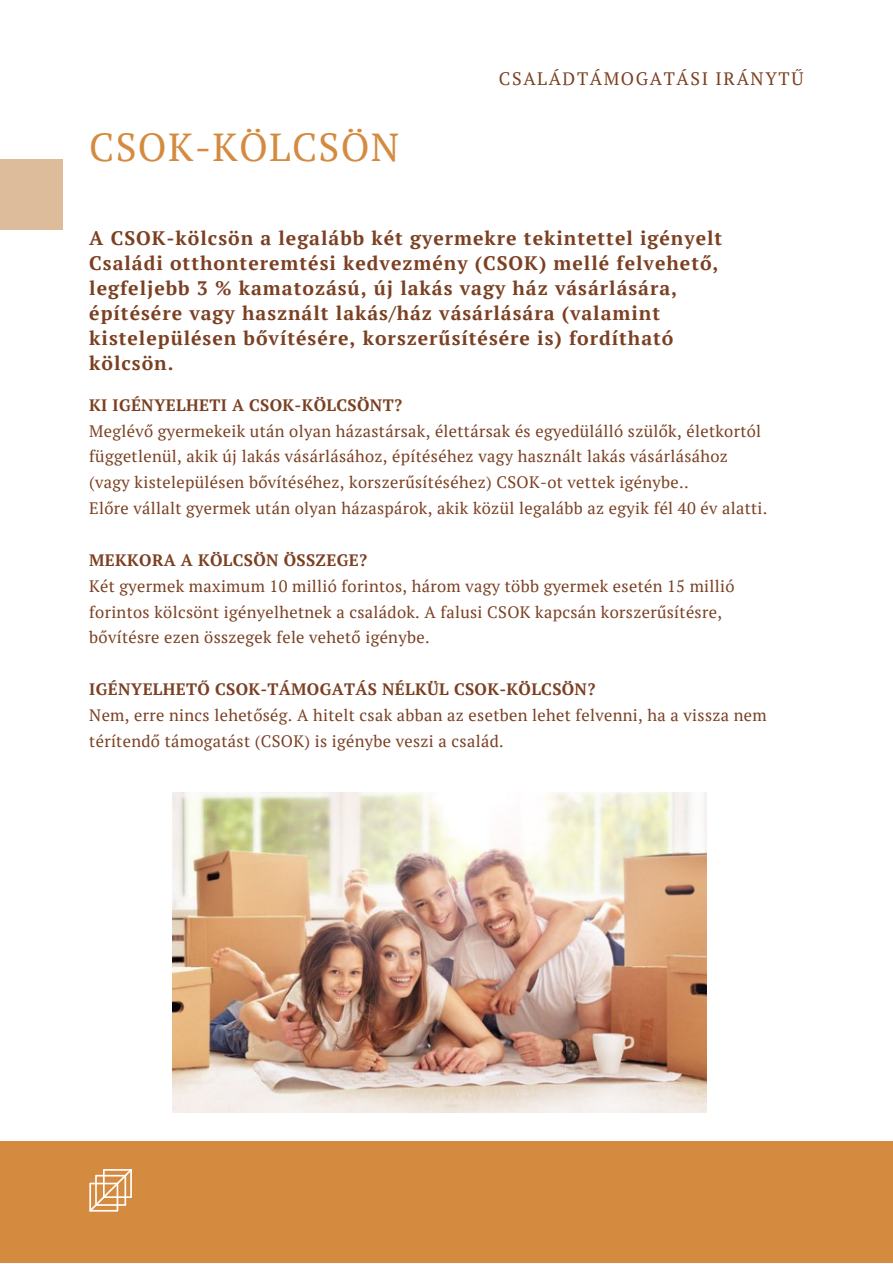
<style>
.page{position:relative;width:893px;height:1264px;background:#fff}
.page>*{position:absolute;margin:0;border:0;box-sizing:border-box;transform-origin:0 0}
.t1{font:39px "PT Serif";letter-spacing:.035em;color:#d48b40}
.t2{font:700 19.5px/25px "PT Serif";letter-spacing:.05em;color:#7b4022}
.t3{font:18px "PT Serif";letter-spacing:.09em;color:#7b4022}
.t4{font:16.5px/25.8px "PT Serif";letter-spacing:.02em;color:#7b4022}
.t5{font:700 16.5px "PT Serif";letter-spacing:.02em;color:#7b4022}
</style>
<div class="page">
<div style="left:0;top:159px;width:62px;height:71px;background:#ddbc9b"></div>
<div style="left:0;top:1141px;width:892px;height:121px;background:#d48b40"></div>
<svg style="left:92px;top:1171px;width:40px;height:40px"></svg>
<div style="left:89px;top:1182px;width:29px;height:29px;border:2px solid #fff"></div>
<div style="left:103px;top:1168px;width:29px;height:29px;border:2px solid #fff"></div>
<div style="left:95px;top:1174px;width:31px;height:31px;border:2px solid #fff"></div>
<img style="left:172px;top:792px;width:534px;height:320px">
<h1 class="t1" style="left:89px;top:120px;width:312px">CSOK-KÖLCSÖN</h1>
<p class="t3" style="left:499px;top:66px;width:306px">CSALÁDTÁMOGATÁSI IRÁNYTŰ</p>
<p class="t2" style="left:89px;top:225px;width:634px">A CSOK-kölcsön a legalább két gyermekre tekintettel igényelt Családi otthonteremtési kedvezmény (CSOK) mellé felvehető, legfeljebb 3 % kamatozású, új lakás vagy ház vásárlására, építésére vagy használt lakás/ház vásárlására (valamint kistelepülésen bővítésére, korszerűsítésére is) fordítható kölcsön.</p>
<p class="t5" style="left:89px;top:393px;width:314px">KI IGÉNYELHETI A CSOK-KÖLCSÖNT?</p>
<p class="t4" style="left:89px;top:417px;width:679px">Meglévő gyermekeik után olyan házastársak, élettársak és egyedülálló szülők, életkortól függetlenül, akik új lakás vásárlásához, építéséhez vagy használt lakás vásárlásához (vagy kistelepülésen bővítéséhez, korszerűsítéséhez) CSOK-ot vettek igénybe..<br>Előre vállalt gyermek után olyan házaspárok, akik közül legalább az egyik fél 40 év alatti.</p>
<p class="t5" style="left:89px;top:548px;width:279px">MEKKORA A KÖLCSÖN ÖSSZEGE?</p>
<p class="t4" style="left:89px;top:572px;width:646px">Két gyermek maximum 10 millió forintos, három vagy több gyermek esetén 15 millió forintos kölcsönt igényelhetnek a családok. A falusi CSOK kapcsán korszerűsítésre, bővítésre ezen összegek fele vehető igénybe.</p>
<p class="t5" style="left:89px;top:678px;width:507px">IGÉNYELHETŐ CSOK-TÁMOGATÁS NÉLKÜL CSOK-KÖLCSÖN?</p>
<p class="t4" style="left:89px;top:702px;width:679px">Nem, erre nincs lehetőség. A hitelt csak abban az esetben lehet felvenni, ha a vissza nem térítendő támogatást (CSOK) is igénybe veszi a család.</p>
</div>
